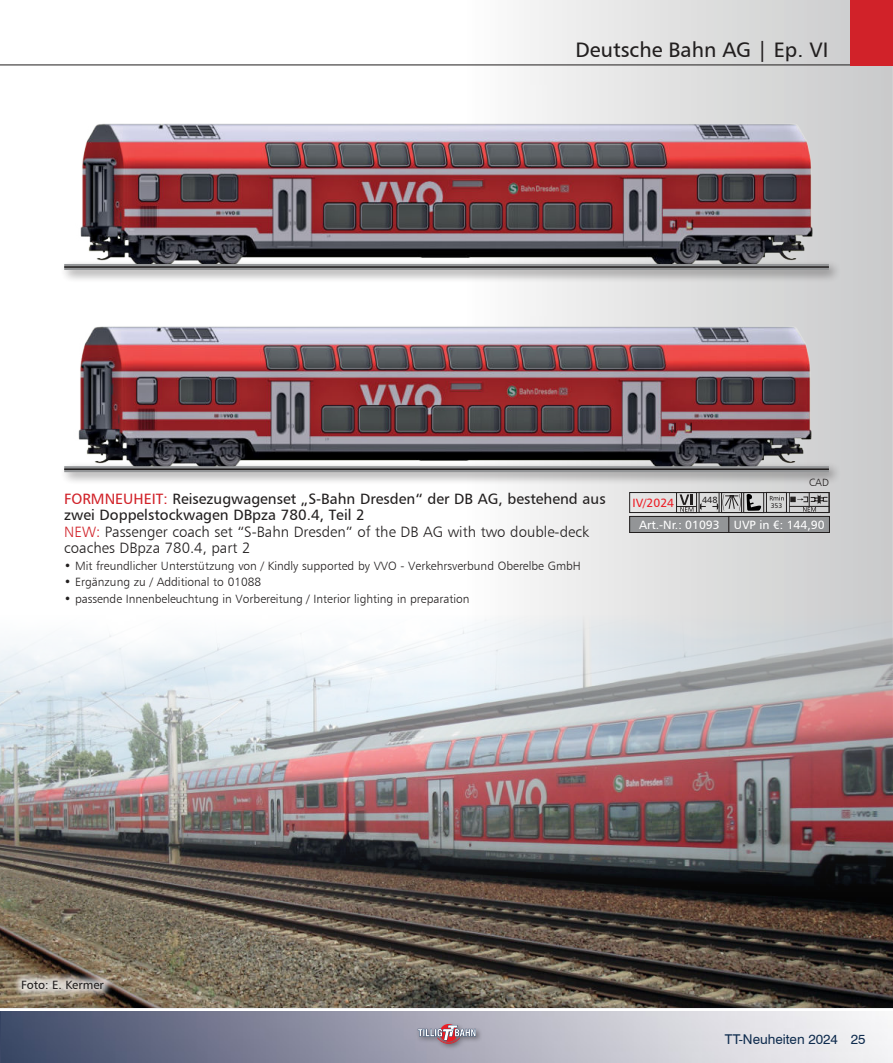
<style>
.page{position:relative;width:893px;height:1063px;background:#fff}
.page>*{position:absolute;margin:0;border:0;box-sizing:border-box;transform-origin:0 0}
.t1{font:21px "Humanist 777 BT Roman B";color:#221f1f}
.t2{font:15px/16.5px "Humanist 777 BT Roman B";color:#221f1f}
.t3{font:15px/16.5px "Humanist 777 BT Light B";color:#221f1f}
.t4{font:13.5px "Swiss 721 BT";color:#0f2c4e}
.t5{font:12px "Humanist 777 BT Light B";color:#221f1f}
.t6{font:12px "Humanist 777 BT Roman B";color:#fff}
.t7{font:12px "Humanist 777 BT Roman B";color:#221f1f}
.t8{font:12px "Humanist 777 BT Roman B";color:#ed1c24}
.t9{font:10.5px "Humanist 777 BT Light B";color:#221f1f}
.t10{font:9px "Humanist 777 BT Roman B";color:#221f1f}
.t11{font:6.75px "Humanist 777 BT Roman B";color:#221f1f}
.s1{color:#d12229}
</style>
<div class="page">
<img style="left:0;top:0;width:893px;height:615px">
<img style="left:0;top:1011px;width:893px;height:52px">
<div style="left:416px;top:1022px;width:67px;height:28px;background:#221f1f;opacity:.5"></div>
<svg style="left:418px;top:1024px;width:58px;height:20px"></svg>
<hr style="left:0;top:64px;width:893px;height:1px;background:#221f1f">
<div style="left:851px;top:0;width:42px;height:65px;background:#d12229"></div>
<img style="left:50px;top:304px;width:807px;height:190px">
<img style="left:51px;top:98px;width:808px;height:194px">
<div style="left:629px;top:492px;width:200px;height:21px;border:1px solid #221f1f"></div>
<div style="left:630px;top:516px;width:99px;height:16px;background:#939597"></div>
<div style="left:629px;top:516px;width:100px;height:17px;border:1px solid #221f1f"></div>
<div style="left:729px;top:516px;width:100px;height:16px;background:#939597"></div>
<div style="left:729px;top:516px;width:101px;height:17px;border:1px solid #221f1f"></div>
<div style="left:676px;top:492px;width:21px;height:21px;border:1px solid #221f1f"></div>
<div style="left:699px;top:492px;width:20px;height:21px;border:1px solid #221f1f"></div>
<svg style="left:676px;top:494px;width:30px;height:18px"></svg>
<div style="left:789px;top:492px;width:40px;height:21px;border:1px solid #221f1f"></div>
<svg style="left:791px;top:493px;width:37px;height:19px"></svg>
<hr style="left:789px;top:506px;width:40px;height:1px;background:#221f1f">
<div style="left:743px;top:492px;width:21px;height:21px;border:1px solid #221f1f"></div>
<svg style="left:747px;top:493px;width:15px;height:18px"></svg>
<div style="left:60px;top:461px;width:782px;height:25px;background:#221f1f;opacity:.5"></div>
<div style="left:64px;top:466px;width:765px;height:6px;background:#939597"></div>
<hr style="left:64px;top:468px;width:765px;height:2px;background:#221f1f">
<div style="left:721px;top:492px;width:21px;height:21px;border:1px solid #221f1f"></div>
<svg style="left:712px;top:494px;width:29px;height:17px"></svg>
<div style="left:766px;top:492px;width:21px;height:21px;border:1px solid #221f1f"></div>
<svg style="left:770px;top:496px;width:14px;height:4px"></svg>
<div style="left:59px;top:259px;width:783px;height:25px;background:#221f1f;opacity:.5"></div>
<div style="left:64px;top:264px;width:765px;height:6px;background:#939597"></div>
<hr style="left:64px;top:266px;width:765px;height:2px;background:#221f1f">
<img style="left:0;top:615px;width:893px;height:393px">
<div style="left:13px;top:971px;width:100px;height:28px;background:#fff;opacity:.75"></div>
<h1 class="t1" style="left:576px;top:37px;width:254px">Deutsche Bahn AG | Ep. VI</h1>
<p class="t2" style="left:64px;top:490px;width:543px"><span class="s1">FORMNEUHEIT:</span> Reisezugwagenset „S-Bahn Dresden“ der DB AG, bestehend aus zwei Doppelstockwagen DBpza 780.4, Teil 2</p>
<p class="t3" style="left:64px;top:523px;width:526px"><span class="s1">NEW:</span> Passenger coach set “S-Bahn Dresden” of the DB AG with two double-deck coaches DBpza 780.4, part 2</p>
<p class="t5" style="left:64px;top:558px;width:518px">• Mit freundlicher Unterstützung von / Kindly supported by VVO - Verkehrsverbund Oberelbe GmbH</p>
<p class="t5" style="left:64px;top:575px;width:199px">• Ergänzung zu / Additional to 01088</p>
<p class="t5" style="left:64px;top:591px;width:407px">• passende Innenbeleuchtung in Vorbereitung / Interior lighting in preparation</p>
<p class="t8" style="left:632px;top:495px;width:43px">IV/2024</p>
<p class="t10" style="left:702px;top:496px;width:17px">448</p>
<p class="t11" style="left:771px;top:503px;width:13px">353</p>
<p class="t9" style="left:809px;top:478px;width:21px">CAD</p>
<p class="t6" style="left:639px;top:517px;width:187px">Art.-Nr.: 01093 UVP in €: 144,90</p>
<p class="t7" style="left:21px;top:977px;width:84px">Foto: E. Kermer</p>
<p class="t4" style="left:725px;top:1031px;width:142px">TT-Neuheiten 2024 25</p>
</div>
